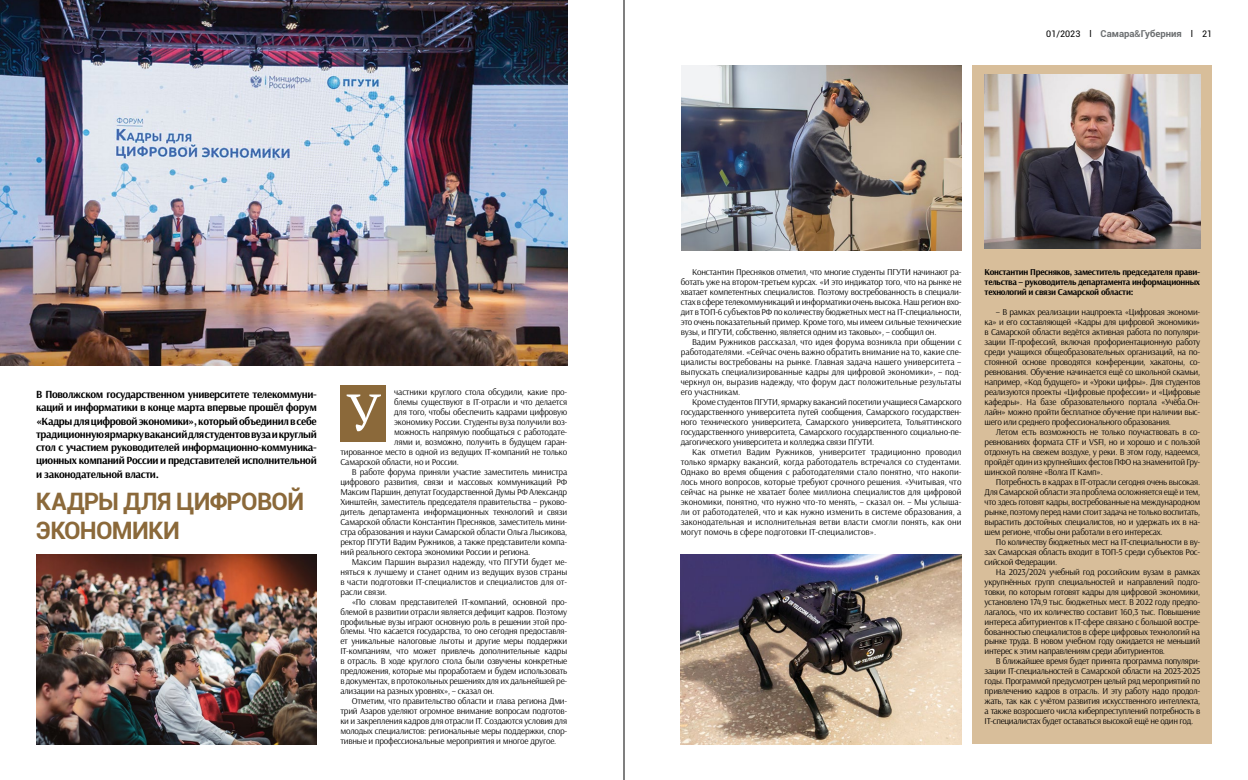
<style>
.page{position:relative;width:1248px;height:780px;background:#fff}
.page>*{position:absolute;margin:0;border:0;box-sizing:border-box;transform-origin:0 0}
.t1{font:52px "PT Serif";color:#fff}
.t2{font:700 24px/29px "Roboto";letter-spacing:-.03em;color:#8b693a}
.t3{font:700 11px/13.2px "Arsenal";letter-spacing:-.03em;color:#000;text-align:justify}
.t4{font:700 9.5px "Roboto";color:#6c6f71}
.t5{font:9px/10px "Arsenal";letter-spacing:-.02em;color:#000;text-align:justify}
.t6{font:9px "Arsenal";color:#000}
.t7{font:700 9px/10px "Arsenal";letter-spacing:-.03em;color:#000;text-align:justify}
.s1{font-weight:400;font-size:9px;color:#000}
.s2{font-weight:500}
</style>
<div class="page">
<img style="left:0;top:0;width:567px;height:365px">
<div style="left:972px;top:66px;width:239px;height:678px;background:#d8be9a"></div>
<img style="left:984px;top:75px;width:215px;height:174px">
<img style="left:36px;top:554px;width:281px;height:190px">
<div style="left:340px;top:385px;width:46px;height:57px;background:#8b693a"></div>
<img style="left:681px;top:66px;width:280px;height:184px">
<img style="left:680px;top:554px;width:281px;height:190px">
<hr style="left:623px;top:0;width:1px;height:780px;background:#000">
<p class="t3" style="left:36px;top:388px;width:282px">В Поволжском государственном университете телекоммуни&shy;каций и информатики в конце марта впервые прошёл форум «Кадры для цифровой экономики», который объединил в себе традиционную ярмарку вакансий для студентов вуза и круглый стол с участием руководителей информационно-коммуника&shy;ционных компаний России и представителей исполнительной и законодательной власти.</p>
<p class="t5" style="left:394px;top:387px;width:174px">частники круглого стола обсудили, какие про-</p>
<h1 class="t1" style="left:346px;top:379px;width:36px">У</h1>
<p class="t5" style="left:394px;top:397px;width:174px">блемы существуют в IT-отрасли и что делается</p>
<p class="t5" style="left:394px;top:407px;width:174px">для того, чтобы обеспечить кадрами цифровую</p>
<p class="t5" style="left:394px;top:417px;width:174px">экономику России. Студенты вуза получили воз-</p>
<p class="t5" style="left:394px;top:427px;width:174px">можность напрямую пообщаться с работодате-</p>
<p class="t5" style="left:394px;top:437px;width:174px">лями и, возможно, получить в будущем гаран-</p>
<p class="t5" style="left:340px;top:447px;width:228px">тированное место в одной из ведущих IT-компаний не только</p>
<p class="t5" style="left:340px;top:457px;width:120px">Самарской области, но и России.</p>
<p class="t5" style="left:351px;top:467px;width:217px">В работе форума приняли участие заместитель министра</p>
<p class="t5" style="left:340px;top:477px;width:228px">цифрового развития, связи и массовых коммуникаций РФ</p>
<p class="t5" style="left:340px;top:487px;width:228px">Максим Паршин, депутат Государственной Думы РФ Александр</p>
<p class="t5" style="left:340px;top:497px;width:228px">Хинштейн, заместитель председателя правительства – руково-</p>
<p class="t5" style="left:340px;top:506px;width:228px">дитель департамента информационных технологий и связи</p>
<p class="t5" style="left:340px;top:516px;width:228px">Самарской области Константин Пресняков, заместитель мини-</p>
<p class="t5" style="left:340px;top:526px;width:228px">стра образования и науки Самарской области Ольга Лысикова,</p>
<p class="t5" style="left:340px;top:536px;width:228px">ректор ПГУТИ Вадим Ружников, а также представители компа-</p>
<p class="t5" style="left:340px;top:546px;width:191px">ний реального сектора экономики России и региона.</p>
<p class="t6" style="left:351px;top:556px;width:217px">Максим Паршин выразил надежду, что ПГУТИ будет ме-</p>
<p class="t6" style="left:340px;top:566px;width:228px">няться к лучшему и станет одним из ведущих вузов страны</p>
<p class="t6" style="left:340px;top:576px;width:228px">в части подготовки IT-специалистов и специалистов для от-</p>
<p class="t6" style="left:340px;top:586px;width:48px">расли связи.</p>
<p class="t5" style="left:351px;top:596px;width:217px">«По словам представителей IT-компаний, основной про-</p>
<p class="t5" style="left:340px;top:606px;width:228px">блемой в развитии отрасли является дефицит кадров. Поэтому</p>
<p class="t5" style="left:340px;top:616px;width:228px">профильные вузы играют основную роль в решении этой про-</p>
<p class="t5" style="left:340px;top:626px;width:228px">блемы. Что касается государства, то оно сегодня предоставля-</p>
<p class="t5" style="left:340px;top:636px;width:228px">ет уникальные налоговые льготы и другие меры поддержки</p>
<p class="t5" style="left:340px;top:646px;width:228px">IT-компаниям, что может привлечь дополнительные кадры</p>
<p class="t5" style="left:340px;top:656px;width:228px">в отрасль. В ходе круглого стола были озвучены конкретные</p>
<p class="t5" style="left:340px;top:666px;width:228px">предложения, которые мы проработаем и будем использовать</p>
<p class="t5" style="left:340px;top:676px;width:228px">в документах, в протокольных решениях для их дальнейшей ре-</p>
<p class="t5" style="left:340px;top:686px;width:155px">ализации на разных уровнях», – сказал он.</p>
<p class="t5" style="left:351px;top:696px;width:217px">Отметим, что правительство области и глава региона Дми-</p>
<p class="t5" style="left:340px;top:706px;width:228px">трий Азаров уделяют огромное внимание вопросам подготов-</p>
<p class="t5" style="left:340px;top:716px;width:228px">ки и закрепления кадров для отрасли IT. Создаются условия для</p>
<p class="t5" style="left:340px;top:726px;width:228px">молодых специалистов: региональные меры поддержки, спор-</p>
<p class="t5" style="left:340px;top:736px;width:217px">тивные и профессиональные мероприятия и многое другое.</p>
<h2 class="t2" style="left:36px;top:485px;width:270px">КАДРЫ ДЛЯ ЦИФРОВОЙ<br>ЭКОНОМИКИ</h2>
<p class="t4" style="left:1046px;top:27px;width:167px"><span class="s1">01/2023 l</span> Самара<span class="s2">&amp;</span>Губерния <span class="s1">l 21</span></p>
<p class="t5" style="left:680px;top:267px;width:282px;text-indent:11px">Константин Пресняков отметил, что многие студенты ПГУТИ начинают ра&shy;ботать уже на втором-третьем курсах. «И это индикатор того, что на рынке не хватает компетентных специалистов. Поэтому востребованность в специали&shy;стах в сфере телекоммуникаций и информатики очень высока. Наш регион вхо&shy;дит в ТОП-6 субъектов РФ по количеству бюджетных мест на IT-специальности, это очень показательный пример. Кроме того, мы имеем сильные технические вузы, и ПГУТИ, собственно, является одним из таковых», – сообщил он.</p>
<p class="t5" style="left:680px;top:337px;width:282px;text-indent:11px">Вадим Ружников рассказал, что идея форума возникла при общении с работодателями. «Сейчас очень важно обратить внимание на то, какие спе&shy;циалисты востребованы на рынке. Главная задача нашего университета – выпускать специализированные кадры для цифровой экономики», – под&shy;черкнул он, выразив надежду, что форум даст положительные результаты его участникам.</p>
<p class="t5" style="left:680px;top:397px;width:282px;text-indent:11px">Кроме студентов ПГУТИ, ярмарку вакансий посетили учащиеся Самарского государственного университета путей сообщения, Самарского государствен&shy;ного технического университета, Самарского университета, Тольяттинского государственного университета, Самарского государственного социально-пе&shy;дагогического университета и колледжа связи ПГУТИ.</p>
<p class="t5" style="left:680px;top:447px;width:282px;text-indent:11px">Как отметил Вадим Ружников, университет традиционно проводил только ярмарку вакансий, когда работодатель встречался со студентами.<br>Однако во время общения с работодателями стало понятно, что накопи&shy;лось много вопросов, которые требуют срочного решения. «Учитывая, что сейчас на рынке не хватает более миллиона специалистов для цифровой экономики, понятно, что нужно что-то менять, – сказал он. – Мы услыша&shy;ли от работодателей, что и как нужно изменить в системе образования, а законодательная и исполнительная ветви власти смогли понять, как они могут помочь в сфере подготовки IT-специалистов».</p>
<p class="t7" style="left:984px;top:267px;width:217px">Константин Пресняков, заместитель председателя прави&shy;тельства – руководитель департамента информационных технологий и связи Самарской области:</p>
<p class="t5" style="left:984px;top:307px;width:217px;text-indent:11px">– В рамках реализации нацпроекта «Цифровая экономи&shy;ка» и его составляющей «Кадры для цифровой экономики» в Самарской области ведётся активная работа по популяри&shy;зации IT-профессий, включая профориентационную работу среди учащихся общеобразовательных организаций, на по&shy;стоянной основе проводятся конференции, хакатоны, со&shy;ревнования. Обучение начинается ещё со школьной скамьи, например, «Код будущего» и «Уроки цифры». Для студентов реализуются проекты «Цифровые профессии» и «Цифровые кафедры». На базе образовательного портала «Учёба.Он&shy;лайн» можно пройти бесплатное обучение при наличии выс&shy;шего или среднего профессионального образования.</p>
<p class="t5" style="left:984px;top:427px;width:217px;text-indent:11px">Летом есть возможность не только поучаствовать в со&shy;ревнованиях формата CTF и VSFI, но и хорошо и с пользой отдохнуть на свежем воздухе, у реки. В этом году, надеемся, пройдёт один из крупнейших фестов ПФО на знаменитой Гру&shy;шинской поляне «Волга IT Камп».</p>
<p class="t5" style="left:984px;top:477px;width:217px;text-indent:11px">Потребность в кадрах в IT-отрасли сегодня очень высокая.<br>Для Самарской области эта проблема осложняется ещё и тем, что здесь готовят кадры, востребованные на международном рынке, поэтому перед нами стоит задача не только воспитать, вырастить достойных специалистов, но и удержать их в на&shy;шем регионе, чтобы они работали в его интересах.</p>
<p class="t5" style="left:984px;top:536px;width:217px;text-indent:11px">По количеству бюджетных мест на IT-специальности в ву&shy;зах Самарская область входит в ТОП-5 среди субъектов Рос&shy;сийской Федерации.</p>
<p class="t5" style="left:984px;top:566px;width:217px;text-indent:11px">На 2023/2024 учебный год российским вузам в рамках укрупнённых групп специальностей и направлений подго&shy;товки, по которым готовят кадры для цифровой экономики, установлено 174,9 тыс. бюджетных мест. В 2022 году предпо&shy;лагалось, что их количество составит 160,3 тыс. Повышение интереса абитуриентов к IT-сфере связано с большой востре&shy;бованностью специалистов в сфере цифровых технологий на рынке труда. В новом учебном году ожидается не меньший интерес к этим направлениям среди абитуриентов.</p>
<p class="t5" style="left:984px;top:656px;width:217px;text-indent:11px">В ближайшее время будет принята программа популяри&shy;зации IT-специальностей в Самарской области на 2023-2025 годы. Программой предусмотрен целый ряд мероприятий по привлечению кадров в отрасль. И эту работу надо продол&shy;жать, так как с учётом развития искусственного интеллекта, а также возросшего числа киберпреступлений потребность в IT-специалистах будет оставаться высокой ещё не один год.</p>
</div>
